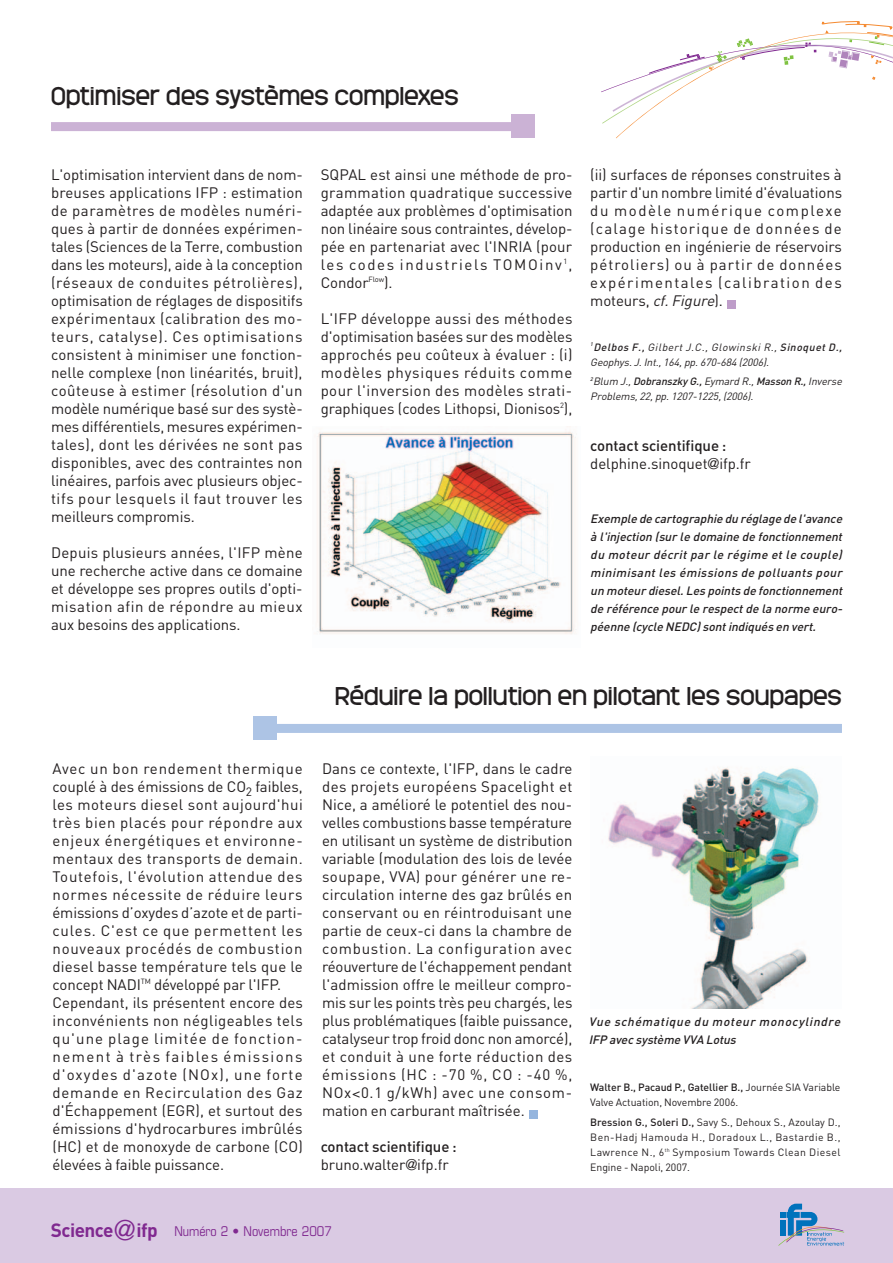
<style>
.page{position:relative;width:893px;height:1263px;background:#fff}
.page>*{position:absolute;margin:0;border:0;box-sizing:border-box;transform-origin:0 0}
.t1{font:24px "Monark";color:#231f20}
.t2{font:15px/18px "DIN";letter-spacing:.03em;color:#231f20;text-align:justify}
.t3{font:15px/18px "DIN";letter-spacing:-.005em;color:#231f20}
.t4{font:500 15px/18px "DIN";letter-spacing:-.005em;color:#231f20}
.t5{font:condensed 13.5px "Eurostile";color:#802990}
.t6{font:italic 500 12px/18px "DIN";letter-spacing:-.005em;color:#231f20}
.t7{font:10.5px/15px "DIN";letter-spacing:-.005em;color:#231f20}
.t8{font:italic 10.5px/15px "DIN";color:#231f20}
.s1{font-style:italic}
.s2{font-weight:500}
.s3{font-family:"Helvetica";font-weight:300}
.s4{font-weight:400}
.s5{font-family:"DIN";font-weight:700;font-stretch:normal;font-size:18.9px}
.s6{font-family:"Helvetica";font-weight:300;font-stretch:normal;font-size:27.45px}
</style>
<div class="page">
<div style="left:0;top:1188px;width:893px;height:75px;background:#dacae3"></div>
<svg style="left:601px;top:21px;width:292px;height:117px"></svg>
<img style="left:317px;top:431px;width:259px;height:203px">
<div style="left:529px;top:1110px;width:9px;height:9px;background:#95b5de"></div>
<div style="left:51px;top:122px;width:464px;height:9px;background:#cbb2d5"></div>
<div style="left:511px;top:115px;width:23px;height:23px;background:#cbb2d5"></div>
<div style="left:269px;top:724px;width:573px;height:9px;background:#adc4e5"></div>
<div style="left:254px;top:717px;width:23px;height:23px;background:#adc4e5"></div>
<svg style="left:778px;top:1204px;width:66px;height:42px"></svg>
<div style="left:727px;top:300px;width:9px;height:9px;background:#be9dc9"></div>
<img style="left:608px;top:767px;width:211px;height:241px">
<h1 class="t1" style="left:51px;top:79px;width:409px">Optimiser des systèmes complexes</h1>
<p class="t2" style="left:51px;top:166px;width:253px">L'optimisation intervient dans de nom&shy;breuses applications IFP : estimation de paramètres de modèles numéri&shy;ques à partir de données expérimen&shy;tales (Sciences de la Terre, combustion dans les moteurs), aide à la conception (réseaux de conduites pétrolières), optimisation de réglages de dispositifs expérimentaux (calibration des mo&shy;teurs, catalyse). Ces optimisations consistent à minimiser une fonction&shy;nelle complexe (non linéarités, bruit), coûteuse à estimer (résolution d'un modèle numérique basé sur des systè&shy;mes différentiels, mesures expérimen&shy;tales), dont les dérivées ne sont pas disponibles, avec des contraintes non linéaires, parfois avec plusieurs objec&shy;tifs pour lesquels il faut trouver les meilleurs compromis.</p>
<p class="t2" style="left:51px;top:544px;width:253px">Depuis plusieurs années, l'IFP mène une recherche active dans ce domaine et développe ses propres outils d'opti&shy;misation afin de répondre au mieux aux besoins des applications.</p>
<p class="t2" style="left:321px;top:166px;width:253px">SQPAL est ainsi une méthode de pro&shy;grammation quadratique successive adaptée aux problèmes d'optimisation non linéaire sous contraintes, dévelop&shy;pée en partenariat avec l'INRIA (pour les codes industriels TOMOinv <sup>1</sup>, Condor<sup>Flow</sup>).</p>
<p class="t2" style="left:321px;top:310px;width:253px">L'IFP développe aussi des méthodes d'optimisation basées sur des modèles approchés peu coûteux à évaluer : (i) modèles physiques réduits comme pour l'inversion des modèles strati&shy;graphiques (codes Lithopsi, Dionisos<sup>2</sup>),</p>
<p class="t2" style="left:590px;top:166px;width:253px">(ii) surfaces de réponses construites à partir d'un nombre limité d'évaluations du modèle numérique complexe (calage historique de données de production en ingénierie de réservoirs pétroliers) ou à partir de données expérimentales (calibration des moteurs, <span class="s1">cf.Figure</span>).</p>
<p class="t8" style="left:590px;top:339px;width:255px"><sup>1</sup><span class="s2">Delbos F.,</span> Gilbert J.C., Glowinski R., <span class="s2">Sinoquet D.,<br></span>Geophys.J.Int.,164,pp.670-684 (2006).</p>
<p class="t8" style="left:590px;top:374px;width:255px"><sup>2</sup>Blum J., <span class="s2">Dobranszky G.,</span>Eymard R., <span class="s2">Masson R.,</span>Inverse<br>Problems,22,pp.1207-1225,(2006).</p>
<p class="t3" style="left:590px;top:437px;width:162px"><span class="s2">contact scientifique : </span>delphine.sinoquet<span class="s3">@</span>ifp.fr</p>
<p class="t6" style="left:590px;top:509px;width:256px;text-align:justify">Exemple de cartographie du réglage de l'avance à l'injection (sur le domaine de fonctionnement du moteur décrit par le régime et le couple) minimisant les émissions de polluants pour un moteur diesel.Les points de fonctionnement de référence pour le respectde la norme euro&shy;péenne (cycle NEDC)sontindiqués en vert.</p>
<h1 class="t1" style="left:335px;top:679px;width:509px">Réduire la pollution en pilotant les soupapes</h1>
<p class="t2" style="left:52px;top:760px;width:252px;text-align:left">Avec un bon rendement thermique couplé à des émissions de CO<sub>2</sub> faibles, les moteurs diesel sont aujourd'hui très bien placés pour répondre aux enjeux énergétiques et environne&shy;mentaux des transports de demain.<br>Toutefois, l'évolution attendue des normes nécessite de réduire leurs émissions d’oxydes d’azote et de parti&shy;cules. C'est ce que permettent les nouveaux procédés de combustion diesel basse température tels que le concept NADI<sup>TM</sup> développé par l'IFP.<br>Cependant, ils présentent encore des inconvénients non négligeables tels qu'une plage limitée de fonction&shy;nement à très faibles émissions d'oxydes d'azote (NOx), une forte demande en Recirculation des Gaz d'Échappement (EGR), et surtout des émissions d'hydrocarbures imbrûlés (HC) et de monoxyde de carbone (CO) élevées à faible puissance.</p>
<p class="t2" style="left:322px;top:760px;width:252px">Dans ce contexte, l'IFP, dans le cadre des projets européens Spacelight et Nice, a amélioré le potentiel des nou&shy;velles combustions basse température en utilisant un système de distribution variable (modulation des lois de levée soupape, VVA) pour générer une re&shy;circulation interne des gaz brûlés en conservant ou en réintroduisant une partie de ceux-ci dans la chambre de combustion. La configuration avec réouverture de l'échappement pendant l'admission offre le meilleur compro&shy;mis sur les points très peu chargés, les plus problématiques (faible puissance, catalyseur trop froid donc non amorcé), et conduit à une forte réduction des émissions (HC : -70 %, CO : -40 %, NOx 0.1 g/kWh) avec une consom&shy;mation en carburant maîtrisée.</p>
<p class="t4" style="left:321px;top:1138px;width:138px">contact scientifique : <span class="s4">bruno.walter</span><span class="s3">@</span><span class="s4">ifp.fr</span></p>
<p class="t6" style="left:589px;top:1013px;width:256px">Vue schématique du moteur monocylindre<br>IFP avec système VVA Lotus</p>
<p class="t7" style="left:590px;top:1080px;width:252px"><span class="s2">Walter B., Pacaud P., Gatellier B.,</span> Journée SIA Variable<br>Valve Actuation, Novembre 2006.</p>
<p class="t7" style="left:590px;top:1114px;width:252px;text-align:justify"><span class="s2">Bression G., Soleri D.,</span> Savy S., Dehoux S., Azoulay D., Ben-Hadj Hamouda H., Doradoux L., Bastardie B., Lawrence N., 6<sup>th</sup> Symposium Towards Clean Diesel Engine - Napoli, 2007.</p>
<p class="t5" style="left:51px;top:1226px;width:283px"><span class="s5">Science</span><span class="s6">@</span><span class="s5">ifp</span> Numéro 2 • Novembre 2007</p>
</div>
